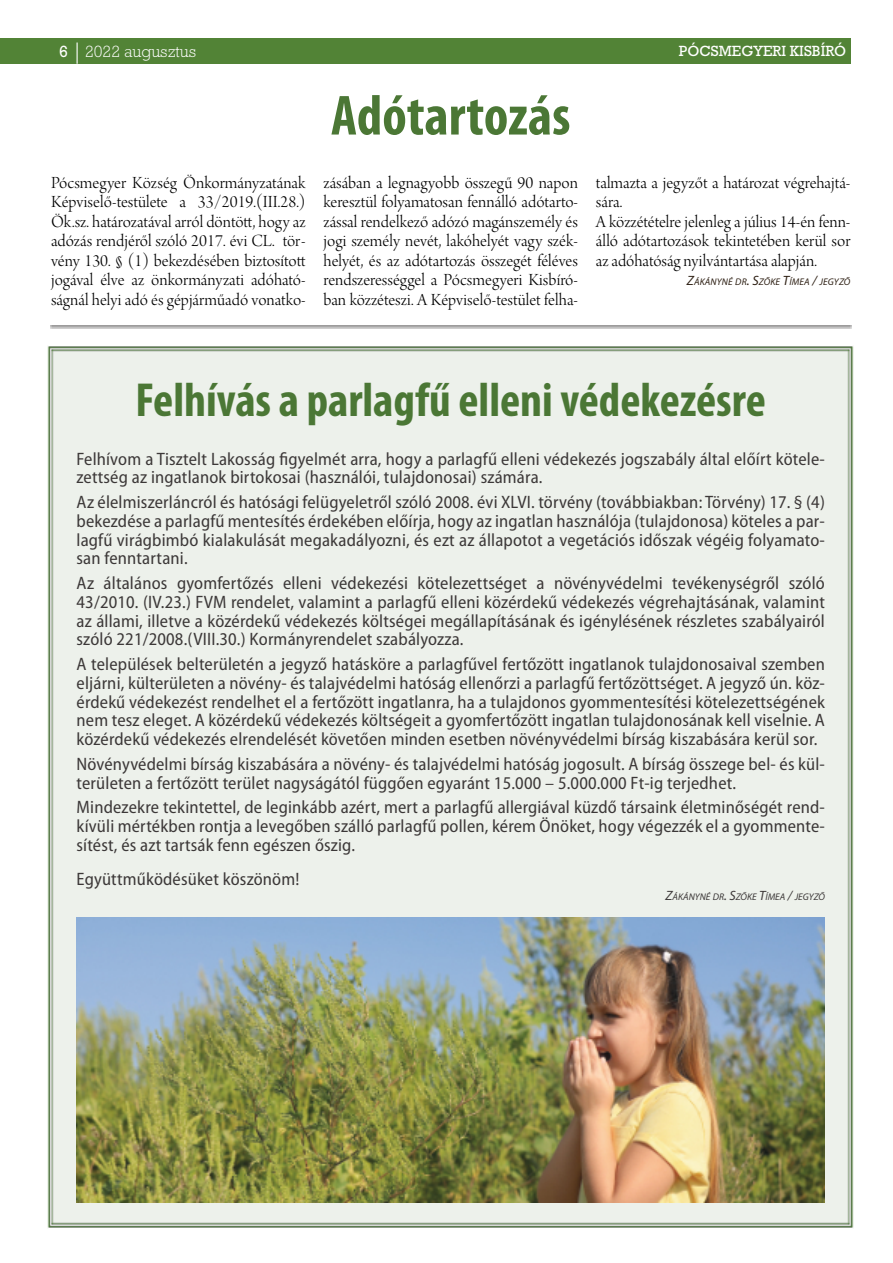
<style>
.page{position:relative;width:893px;height:1263px;background:#fff}
.page>*{position:absolute;margin:0;border:0;box-sizing:border-box;transform-origin:0 0}
.t1{font:700 condensed 57px "Myriad Pro";color:#4b7735}
.t2{font:700 condensed 48px "Myriad Pro";color:#4b7735}
.t3{font:semi-condensed 18px/18.8px "Myriad Pro";letter-spacing:.01em;color:#3c3838;text-align:justify}
.t4{font:18px/19.5px "Arno Pro Light Display";letter-spacing:.005em;color:#000;text-align:justify}
.t5{font:300 16.5px "Rockwell Std";color:#fff}
.t6{font:15px "Rockwell Std";color:#fff}
.t7{font:italic 9.75px "Myriad Pro";letter-spacing:.01em;color:#2e2014}
.t8{font:italic 9.75px "Myriad Pro";color:#3c3838}
.s1{font-weight:400}
.s2{font-size:13.5px}
</style>
<div class="page">
<div style="left:0;top:38px;width:850px;height:26px;background:#528336"></div>
<svg style="left:77px;top:43px;width:1px;height:21px"></svg>
<img style="left:48px;top:346px;width:806px;height:882px">
<img style="left:76px;top:917px;width:749px;height:285px">
<p class="t5" style="left:59px;top:46px;width:138px"><span class="s1">6</span> 2022 augusztus</p>
<p class="t6" style="left:679px;top:46px;width:169px">PÓCSMEGYERI KISBÍRÓ</p>
<h1 class="t1" style="left:331px;top:92px;width:241px">Adótartozás</h1>
<p class="t4" style="left:51px;top:174px;width:256px">Pócsmegyer Község Önkormányzatának Képviselő-testülete a 33/2019.(III.28.)<br>Ök.sz. határozatával arról döntött, hogy az adózás rendjéről szóló 2017. évi CL. tör‐ vény 130. § (1) bekezdésében biztosított jogával élve az önkormányzati adóható‐ ságnál helyi adó és gépjárműadó vonatko‐</p>
<p class="t4" style="left:323px;top:174px;width:256px">zásában a legnagyobb összegű 90 napon keresztül folyamatosan fennálló adótarto‐ zással rendelkező adózó magánszemély és jogi személy nevét, lakóhelyét vagy szék‐ helyét, és az adótartozás összegét féléves rendszerességgel a Pócsmegyeri Kisbíró‐ ban közzéteszi. A Képviselő-testület felha‐</p>
<p class="t4" style="left:596px;top:174px;width:256px;text-align:left">talmazta a jegyzőt a határozat végrehajtá‐ sára.<br>A közzétételre jelenleg a július 14-én fenn‐ álló adótartozások tekintetében kerül sor az adóhatóság nyilvántartása alapján.</p>
<p class="t7" style="left:687px;top:277px;width:165px"><span class="s2">Z</span>ÁKÁNYNÉ DR<span class="s2">. S</span>ZŐKE <span class="s2">T</span>ÍMEA <span class="s2">/</span> JEGYZŐ</p>
<h2 class="t2" style="left:136px;top:380px;width:632px">Felhívás a parlagfű elleni védekezésre</h2>
<p class="t3" style="left:77px;top:451px;width:750px">Felhívom a Tisztelt Lakosság figyelmét arra, hogy a parlagfű elleni védekezés jogszabály által előírt kötele&shy;zettség az ingatlanok birtokosai (használói, tulajdonosai) számára.</p>
<p class="t3" style="left:77px;top:494px;width:750px">Az élelmiszerláncról és hatósági felügyeletről szóló 2008. évi XLVI. törvény (továbbiakban: Törvény) 17. § (4) bekezdése a parlagfű mentesítés érdekében előírja, hogy az ingatlan használója (tulajdonosa) köteles a par&shy;lagfű virágbimbó kialakulását megakadályozni, és ezt az állapotot a vegetációs időszak végéig folyamato&shy;san fenntartani.</p>
<p class="t3" style="left:77px;top:575px;width:750px">Az általános gyomfertőzés elleni védekezési kötelezettséget a növényvédelmi tevékenységről szóló 43/2010. (IV.23.) FVM rendelet, valamint a parlagfű elleni közérdekű védekezés végrehajtásának, valamint az állami, illetve a közérdekű védekezés költségei megállapításának és igénylésének részletes szabályairól szóló 221/2008.(VIII.30.) Kormányrendelet szabályozza.</p>
<p class="t3" style="left:77px;top:656px;width:750px">A települések belterületén a jegyző hatásköre a parlagfűvel fertőzött ingatlanok tulajdonosaival szemben eljárni, külterületen a növény- és talajvédelmi hatóság ellenőrzi a parlagfű fertőzöttséget. A jegyző ún. köz&shy;érdekű védekezést rendelhet el a fertőzött ingatlanra, ha a tulajdonos gyommentesítési kötelezettségének nem tesz eleget. A közérdekű védekezés költségeit a gyomfertőzött ingatlan tulajdonosának kell viselnie. A közérdekű védekezés elrendelését követően minden esetben növényvédelmi bírság kiszabására kerül sor.</p>
<p class="t3" style="left:77px;top:756px;width:750px">Növényvédelmi bírság kiszabására a növény- és talajvédelmi hatóság jogosult. A bírság összege bel- és kül&shy;területen a fertőzött terület nagyságától függően egyaránt 15.000 – 5.000.000 Ft-ig terjedhet.</p>
<p class="t3" style="left:77px;top:800px;width:750px">Mindezekre tekintettel, de leginkább azért, mert a parlagfű allergiával küzdő társaink életminőségét rend&shy;kívüli mértékben rontja a levegőben szálló parlagfű pollen, kérem Önöket, hogy végezzék el a gyommente&shy;sítést, és azt tartsák fenn egészen őszig.</p>
<p class="t3" style="left:77px;top:871px;width:224px">Együttműködésüket köszönöm!</p>
<p class="t8" style="left:665px;top:892px;width:161px"><span class="s2">Z</span>ÁKÁNYNÉ DR<span class="s2">. S</span>ZŐKE <span class="s2">T</span>ÍMEA <span class="s2">/</span> JEGYZŐ</p>
</div>
